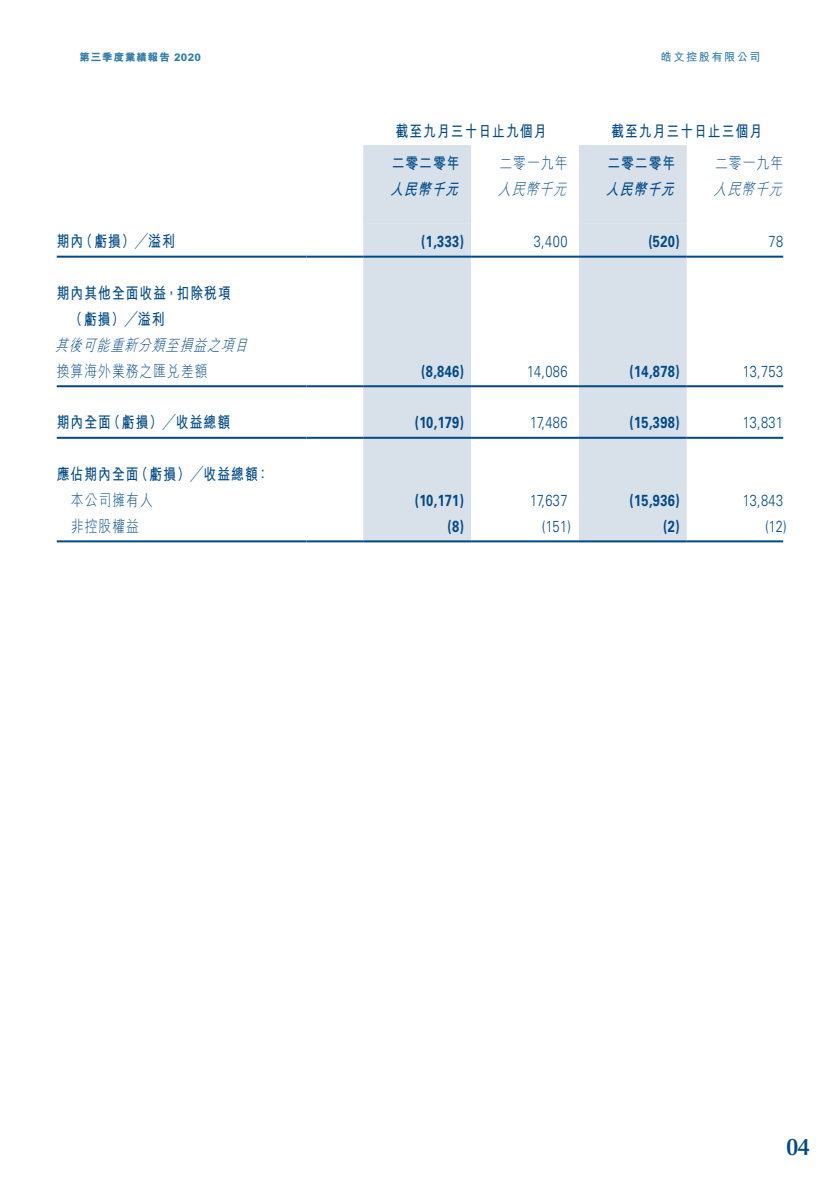
<style>
.page{position:relative;width:840px;height:1191px;background:#fff}
.page>*{position:absolute;margin:0;border:0;box-sizing:border-box;transform-origin:0 0}
.t1{font:600 24px "Optima LT Std";color:#004a87}
.t2{font:700 16px "M Hei HK";letter-spacing:.08em;color:#004a87;scale:.8 1}
.t3{font:700 16px "Univers LT Std";letter-spacing:.03em;color:#004a87;scale:.8 1}
.t4{font:300 16px "Univers LT Std";letter-spacing:.03em;color:#004a87;scale:.8 1}
.t5{font:300 16px "M Hei HK";letter-spacing:.08em;color:#004a87;scale:.8 1}
.t6{font:italic 300 16px "M Hei HK";color:#004a87;scale:.8 1}
.t7{font:italic 700 16px "M Hei HK";color:#004a87;scale:.8 1}
.t8{font:700 11.2px "M Hei HK";letter-spacing:.12em;color:#2f7caa}
.t9{font:800 10.4px "M Hei HK";letter-spacing:.085em;color:#2f7caa}
.s1{font-family:"Adobe Ming Std";font-weight:300}
</style>
<div class="page">
<svg style="left:363px;top:223px;width:323px;height:317px;fill:#d8e0ea"></svg>
<hr style="left:57px;top:256px;width:249px;height:2px;background:#004a87">
<hr style="left:306px;top:256px;width:57px;height:2px;background:#004a87">
<hr style="left:363px;top:256px;width:108px;height:2px;background:#004a87">
<hr style="left:471px;top:256px;width:107px;height:2px;background:#004a87">
<hr style="left:578px;top:256px;width:108px;height:2px;background:#004a87">
<hr style="left:686px;top:256px;width:96px;height:2px;background:#004a87">
<hr style="left:57px;top:385px;width:249px;height:2px;background:#004a87">
<hr style="left:306px;top:385px;width:57px;height:2px;background:#004a87">
<hr style="left:363px;top:385px;width:108px;height:2px;background:#004a87">
<hr style="left:471px;top:385px;width:107px;height:2px;background:#004a87">
<hr style="left:578px;top:385px;width:108px;height:2px;background:#004a87">
<hr style="left:686px;top:385px;width:96px;height:2px;background:#004a87">
<hr style="left:57px;top:437px;width:249px;height:2px;background:#004a87">
<hr style="left:306px;top:437px;width:57px;height:2px;background:#004a87">
<hr style="left:363px;top:437px;width:108px;height:2px;background:#004a87">
<hr style="left:471px;top:437px;width:107px;height:2px;background:#004a87">
<hr style="left:578px;top:437px;width:108px;height:2px;background:#004a87">
<hr style="left:686px;top:437px;width:96px;height:2px;background:#004a87">
<hr style="left:57px;top:540px;width:249px;height:2px;background:#004a87">
<hr style="left:306px;top:540px;width:57px;height:2px;background:#004a87">
<hr style="left:363px;top:540px;width:108px;height:2px;background:#004a87">
<hr style="left:471px;top:540px;width:107px;height:2px;background:#004a87">
<hr style="left:578px;top:540px;width:108px;height:2px;background:#004a87">
<hr style="left:686px;top:540px;width:96px;height:2px;background:#004a87">
<svg style="left:363px;top:145px;width:323px;height:78px"></svg>
<p class="t9" style="left:79px;top:52px;width:123px">第三季度業績報告 2020</p>
<p class="t8" style="left:660px;top:49px;width:101px">皓文控股有限公司</p>
<p class="t2" style="left:395px;top:120px;width:190px">截至九月三十日止九個月</p>
<p class="t2" style="left:611px;top:120px;width:190px">截至九月三十日止三個月</p>
<p class="t2" style="left:391px;top:152px;width:86px">二零二零年</p>
<p class="t5" style="left:499px;top:155px;width:86px">二零一九年</p>
<p class="t2" style="left:607px;top:152px;width:86px">二零二零年</p>
<p class="t5" style="left:714px;top:155px;width:86px">二零一九年</p>
<p class="t7" style="left:390px;top:178px;width:93px">人民幣千元</p>
<p class="t6" style="left:497px;top:181px;width:92px">人民幣千元</p>
<p class="t7" style="left:605px;top:178px;width:93px">人民幣千元</p>
<p class="t6" style="left:713px;top:181px;width:92px">人民幣千元</p>
<p class="t2" style="left:57px;top:230px;width:149px">期內（虧損）╱溢利</p>
<p class="t3" style="left:421px;top:232px;width:55px">(1,333)</p>
<p class="t4" style="left:533px;top:232px;width:44px">3,400</p>
<p class="t3" style="left:648px;top:232px;width:41px">(520)</p>
<p class="t4" style="left:768px;top:232px;width:20px">78</p>
<p class="t2" style="left:57px;top:281px;width:219px">期內其他全面收益，扣除稅項</p>
<p class="t2" style="left:69px;top:307px;width:120px">（虧損）<span class="s1">╱</span>溢利</p>
<p class="t6" style="left:55px;top:337px;width:247px">其後可能重新分類至損益之項目</p>
<p class="t5" style="left:57px;top:363px;width:190px">換算海外業務之匯兌差額</p>
<p class="t3" style="left:421px;top:362px;width:55px">(8,846)</p>
<p class="t4" style="left:527px;top:361px;width:52px">14,086</p>
<p class="t3" style="left:629px;top:362px;width:64px">(14,878)</p>
<p class="t4" style="left:742px;top:361px;width:52px">13,753</p>
<p class="t2" style="left:57px;top:411px;width:218px">期內全面（虧損）╱收益總額</p>
<p class="t3" style="left:414px;top:413px;width:63px">(10,179)</p>
<p class="t4" style="left:530px;top:413px;width:48px">17,486</p>
<p class="t3" style="left:629px;top:413px;width:64px">(15,398)</p>
<p class="t4" style="left:742px;top:413px;width:52px">13,831</p>
<p class="t2" style="left:57px;top:462px;width:267px">應佔期內全面（虧損）╱收益總額：</p>
<p class="t5" style="left:71px;top:492px;width:104px">本公司擁有人</p>
<p class="t3" style="left:414px;top:491px;width:63px">(10,171)</p>
<p class="t4" style="left:530px;top:490px;width:48px">17,637</p>
<p class="t3" style="left:629px;top:491px;width:64px">(15,936)</p>
<p class="t4" style="left:742px;top:490px;width:52px">13,843</p>
<p class="t5" style="left:71px;top:518px;width:86px">非控股權益</p>
<p class="t3" style="left:447px;top:517px;width:22px">(8)</p>
<p class="t4" style="left:541px;top:516px;width:38px">(151)</p>
<p class="t3" style="left:663px;top:517px;width:22px">(2)</p>
<p class="t4" style="left:764px;top:516px;width:29px">(12)</p>
<h1 class="t1" style="left:785px;top:1133px;width:25px">04</h1>
</div>
